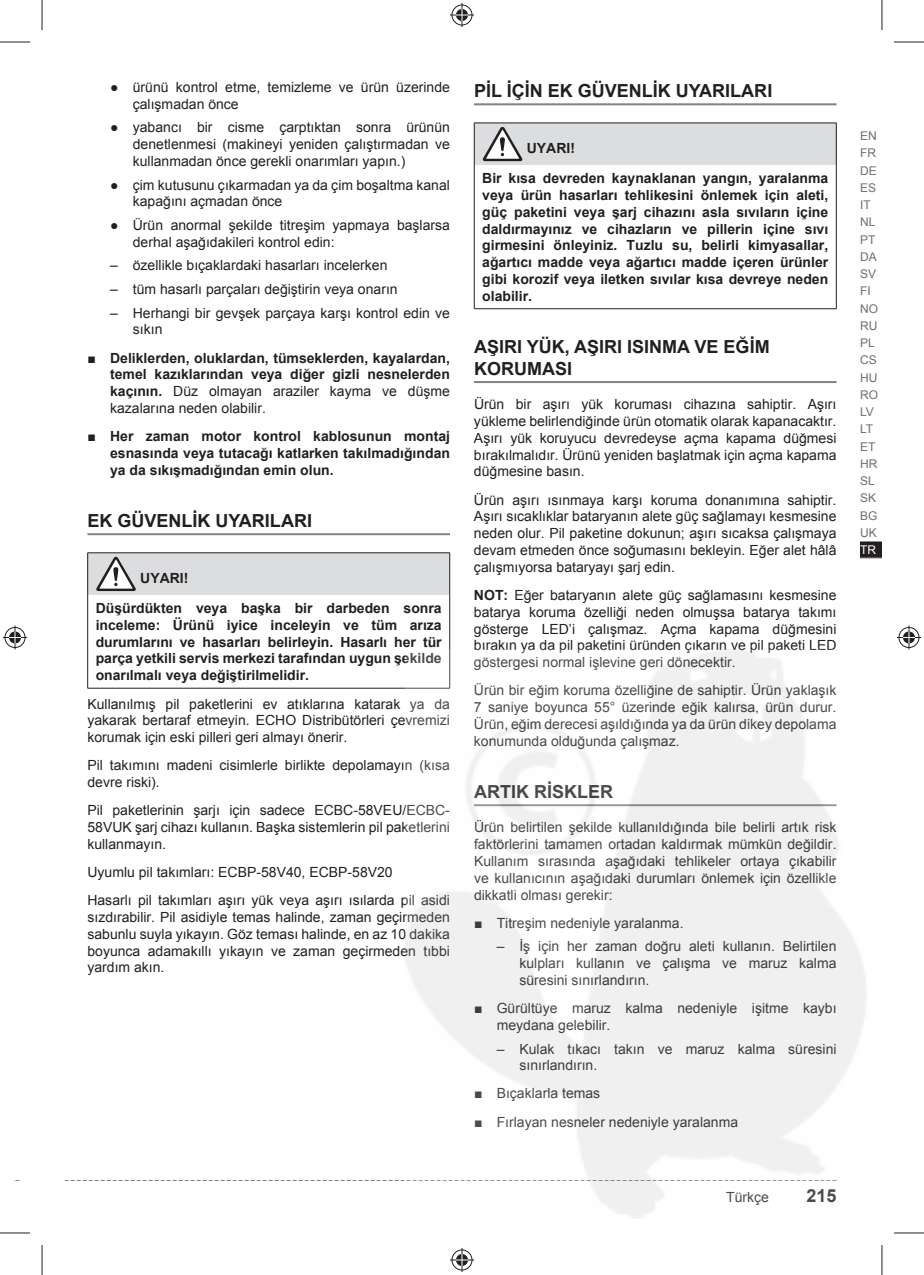
<style>
.page{position:relative;width:924px;height:1275px;background:#fff}
.page>*{position:absolute;margin:0;border:0;box-sizing:border-box;transform-origin:0 0}
.t1{font:700 18px/21.6px "Arial";color:#231f20}
.t2{font:14px/16.8px "Arial";color:#231f20;text-align:justify}
.t3{font:700 14px/16.8px "Arial";color:#231f20;text-align:justify}
.t4{font:12px/17.2px "Arial";color:#6d6e70}
.t5{font:12px "Arial";color:#fff}
.s1{font-family:"Helvetica"}
.s2{font-weight:400}
.s3{font-weight:700}
</style>
<div class="page">
<div style="left:859px;top:541px;width:22px;height:17px;background:#231f20"></div>
<svg style="left:860px;top:558px;width:21px;height:1px"></svg>
<svg style="left:65px;top:1180px;width:340px;height:1px"></svg>
<hr style="left:87px;top:533px;width:363px;height:2px;background:#808285">
<div style="left:88px;top:553px;width:361px;height:42px;background:#dcddde"></div>
<hr style="left:87px;top:552px;width:363px;height:1px;background:#231f20">
<hr style="left:87px;top:553px;width:1px;height:42px;background:#231f20">
<hr style="left:449px;top:553px;width:1px;height:42px;background:#231f20">
<hr style="left:87px;top:595px;width:1px;height:93px;background:#231f20">
<hr style="left:449px;top:595px;width:1px;height:93px;background:#231f20">
<hr style="left:87px;top:688px;width:363px;height:1px;background:#231f20">
<svg style="left:96px;top:556px;width:40px;height:35px"></svg>
<hr style="left:474px;top:103px;width:362px;height:2px;background:#808285">
<hr style="left:474px;top:381px;width:362px;height:2px;background:#808285">
<div style="left:474px;top:123px;width:361px;height:42px;background:#dcddde"></div>
<hr style="left:474px;top:123px;width:362px;height:1px;background:#231f20">
<hr style="left:473px;top:123px;width:1px;height:42px;background:#231f20">
<hr style="left:835px;top:123px;width:1px;height:42px;background:#231f20">
<hr style="left:473px;top:165px;width:1px;height:143px;background:#231f20">
<hr style="left:835px;top:165px;width:1px;height:143px;background:#231f20">
<hr style="left:474px;top:308px;width:362px;height:1px;background:#231f20">
<svg style="left:482px;top:126px;width:40px;height:35px"></svg>
<hr style="left:0;top:42px;width:30px;height:1px;background:#231f20">
<hr style="left:893px;top:42px;width:30px;height:1px;background:#231f20">
<hr style="left:0;top:1232px;width:30px;height:1px;background:#231f20">
<hr style="left:893px;top:1232px;width:30px;height:1px;background:#231f20">
<hr style="left:42px;top:0;width:1px;height:30px;background:#231f20">
<hr style="left:42px;top:1245px;width:1px;height:30px;background:#231f20">
<hr style="left:881px;top:0;width:1px;height:30px;background:#231f20">
<hr style="left:881px;top:1245px;width:1px;height:30px;background:#231f20">
<svg style="left:450px;top:3px;width:24px;height:24px"></svg>
<svg style="left:450px;top:1248px;width:24px;height:24px"></svg>
<svg style="left:3px;top:625px;width:24px;height:24px"></svg>
<svg style="left:897px;top:625px;width:23px;height:24px"></svg>
<img style="left:405px;top:649px;width:461px;height:569px">
<p class="t2" style="left:133px;top:79px;width:318px;text-indent:-23px">● ürünü kontrol etme, temizleme ve ürün üzerinde çalışmadan önce</p>
<p class="t2" style="left:133px;top:119px;width:318px;text-indent:-23px">● yabancı bir cisme çarptıktan sonra ürünün denetlenmesi (makineyi yeniden çalıştırmadan ve kullanmadan önce gerekli onarımları yapın.)</p>
<p class="t2" style="left:133px;top:176px;width:318px;text-indent:-23px">● çim kutusunu çıkarmadan ya da çim boşaltma kanal kapağını açmadan önce</p>
<p class="t2" style="left:133px;top:217px;width:318px;text-indent:-23px">● Ürün anormal şekilde titreşim yapmaya başlarsa derhal aşağıdakileri kontrol edin:</p>
<p class="t2" style="left:110px;top:257px;width:279px"><span class="s1">–</span> özellikle bıçaklardaki hasarları incelerken</p>
<p class="t2" style="left:110px;top:281px;width:289px"><span class="s1">–</span> tüm hasarlı parçaları değiştirin veya onarın</p>
<p class="t2" style="left:133px;top:304px;width:318px;text-indent:-23px"><span class="s1">–</span> Herhangi bir gevşek parçaya karşı kontrol edin ve sıkın</p>
<p class="t3" style="left:110px;top:349px;width:341px;text-indent:-23px"><span class="s2">■</span> Deliklerden, oluklardan, tümseklerden, kayalardan, temel kazıklarından veya diğer gizli nesnelerden kaçının. <span class="s2">Düz olmayan araziler kayma ve düşme kazalarına neden olabilir.</span></p>
<p class="t3" style="left:110px;top:428px;width:341px;text-indent:-23px"><span class="s2">■</span> Her zaman motor kontrol kablosunun montaj esnasında veya tutacağı katlarken takılmadığından ya da sıkışmadığından emin olun.</p>
<p class="t1" style="left:87px;top:509px;width:226px">EK GÜVENLİK UYARILARI</p>
<p class="t3" style="left:96px;top:563px;width:347px;line-height:29.6px;text-indent:45px">UYARI!<br>Düşürdükten veya başka bir darbeden sonra</p>
<p class="t3" style="left:96px;top:616px;width:347px">inceleme: Ürünü iyice inceleyin ve tüm arıza durumlarını ve hasarları belirleyin. Hasarlı her tür parça yetkili servis merkezi tarafından uygun şekilde onarılmalı veya değiştirilmelidir.</p>
<p class="t2" style="left:87px;top:695px;width:364px">Kullanılmış pil paketlerini ev atıklarına katarak ya da yakarak bertaraf etmeyin. ECHO Distribütörleri çevremizi korumak için eski pilleri geri almayı önerir.</p>
<p class="t2" style="left:87px;top:757px;width:364px">Pil takımını madeni cisimlerle birlikte depolamayın (kısa devre riski).</p>
<p class="t2" style="left:87px;top:802px;width:364px">Pil paketlerinin şarjı için sadece ECBC-58VEU/ECBC-58VUK şarj cihazı kullanın. Başka sistemlerin pil paketlerini kullanmayın.</p>
<p class="t2" style="left:87px;top:858px;width:364px;line-height:28.2px">Uyumlu pil takımları: ECBP-58V40, ECBP-58V20<br>Hasarlı pil takımları aşırı yük veya aşırı ısılarda pil asidi</p>
<p class="t2" style="left:87px;top:908px;width:364px">sızdırabilir. Pil asidiyle temas halinde, zaman geçirmeden sabunlu suyla yıkayın. Göz teması halinde, en az 10 dakika boyunca adamakıllı yıkayın ve zaman geçirmeden tıbbi yardım akın.</p>
<p class="t1" style="left:474px;top:80px;width:300px">PİL İÇİN EK GÜVENLİK UYARILARI</p>
<p class="t3" style="left:482px;top:134px;width:347px;line-height:29.6px;text-indent:45px">UYARI!<br>Bir kısa devreden kaynaklanan yangın, yaralanma</p>
<p class="t3" style="left:482px;top:187px;width:347px">veya ürün hasarları tehlikesini önlemek için aleti, güç paketini veya şarj cihazını asla sıvıların içine daldırmayınız ve cihazların ve pillerin içine sıvı girmesini önleyiniz. Tuzlu su, belirli kimyasallar, ağartıcı madde veya ağartıcı madde içeren ürünler gibi korozif veya iletken sıvılar kısa devreye neden olabilir.</p>
<p class="t1" style="left:474px;top:336px;width:297px">AŞIRI YÜK, AŞIRI ISINMA VE EĞİM<br>KORUMASI</p>
<p class="t2" style="left:474px;top:396px;width:364px">Ürün bir aşırı yük koruması cihazına sahiptir. Aşırı yükleme belirlendiğinde ürün otomatik olarak kapanacaktır.<br>Aşırı yük koruyucu devredeyse açma kapama düğmesi bırakılmalıdır. Ürünü yeniden başlatmak için açma kapama düğmesine basın.</p>
<p class="t2" style="left:474px;top:491px;width:364px">Ürün aşırı ısınmaya karşı koruma donanımına sahiptir.<br>Aşırı sıcaklıklar bataryanın alete güç sağlamayı kesmesine neden olur. Pil paketine dokunun; aşırı sıcaksa çalışmaya devam etmeden önce soğumasını bekleyin. Eğer alet hâlâ çalışmıyorsa bataryayı şarj edin.</p>
<p class="t2" style="left:474px;top:586px;width:364px"><span class="s3">NOT:</span> Eğer bataryanın alete güç sağlamasını kesmesine batarya koruma özelliği neden olmuşsa batarya takımı gösterge LED’i çalışmaz. Açma kapama düğmesini bırakın ya da pil paketini üründen çıkarın ve pil paketi LED göstergesi normal işlevine geri dönecektir.</p>
<p class="t2" style="left:474px;top:682px;width:364px">Ürün bir eğim koruma özelliğine de sahiptir. Ürün yaklaşık 7 saniye boyunca 55° üzerinde eğik kalırsa, ürün durur.<br>Ürün, eğim derecesi aşıldığında ya da ürün dikey depolama konumunda olduğunda çalışmaz.</p>
<p class="t1" style="left:474px;top:780px;width:140px">ARTIK RİSKLER</p>
<p class="t2" style="left:474px;top:819px;width:364px">Ürün belirtilen şekilde kullanıldığında bile belirli artık risk faktörlerini tamamen ortadan kaldırmak mümkün değildir.<br>Kullanım sırasında aşağıdaki tehlikeler ortaya çıkabilir ve kullanıcının aşağıdaki durumları önlemek için özellikle dikkatli olması gerekir:</p>
<p class="t2" style="left:474px;top:914px;width:211px">■ Titreşim nedeniyle yaralanma.</p>
<p class="t2" style="left:519px;top:938px;width:318px;text-indent:-23px">– İş için her zaman doğru aleti kullanın. Belirtilen kulpları kullanın ve çalışma ve maruz kalma süresini sınırlandırın.</p>
<p class="t2" style="left:496px;top:1000px;width:341px;text-indent:-23px">■ Gürültüye maruz kalma nedeniyle işitme kaybı meydana gelebilir.</p>
<p class="t2" style="left:519px;top:1040px;width:318px;text-indent:-23px">– Kulak tıkacı takın ve maruz kalma süresini sınırlandırın.</p>
<p class="t2" style="left:474px;top:1085px;width:128px">■ Bıçaklarla temas</p>
<p class="t2" style="left:474px;top:1113px;width:265px">■ Fırlayan nesneler nedeniyle yaralanma</p>
<p class="t4" style="left:859px;top:127px;width:19px">EN<br>FR<br>DE<br>ES<br>IT<br>NL<br>PT<br>DA<br>SV<br>FI<br>NO<br>RU<br>PL<br>CS<br>HU<br>RO<br>LV<br>LT<br>ET<br>HR<br>SL<br>SK<br>BG<br>UK</p>
<p class="t5" style="left:859px;top:543px;width:17px">TR</p>
<p class="t2" style="left:725px;top:1188px;width:44px">Türkçe</p>
<p class="t1" style="left:806px;top:1185px;width:32px">215</p>
</div>
